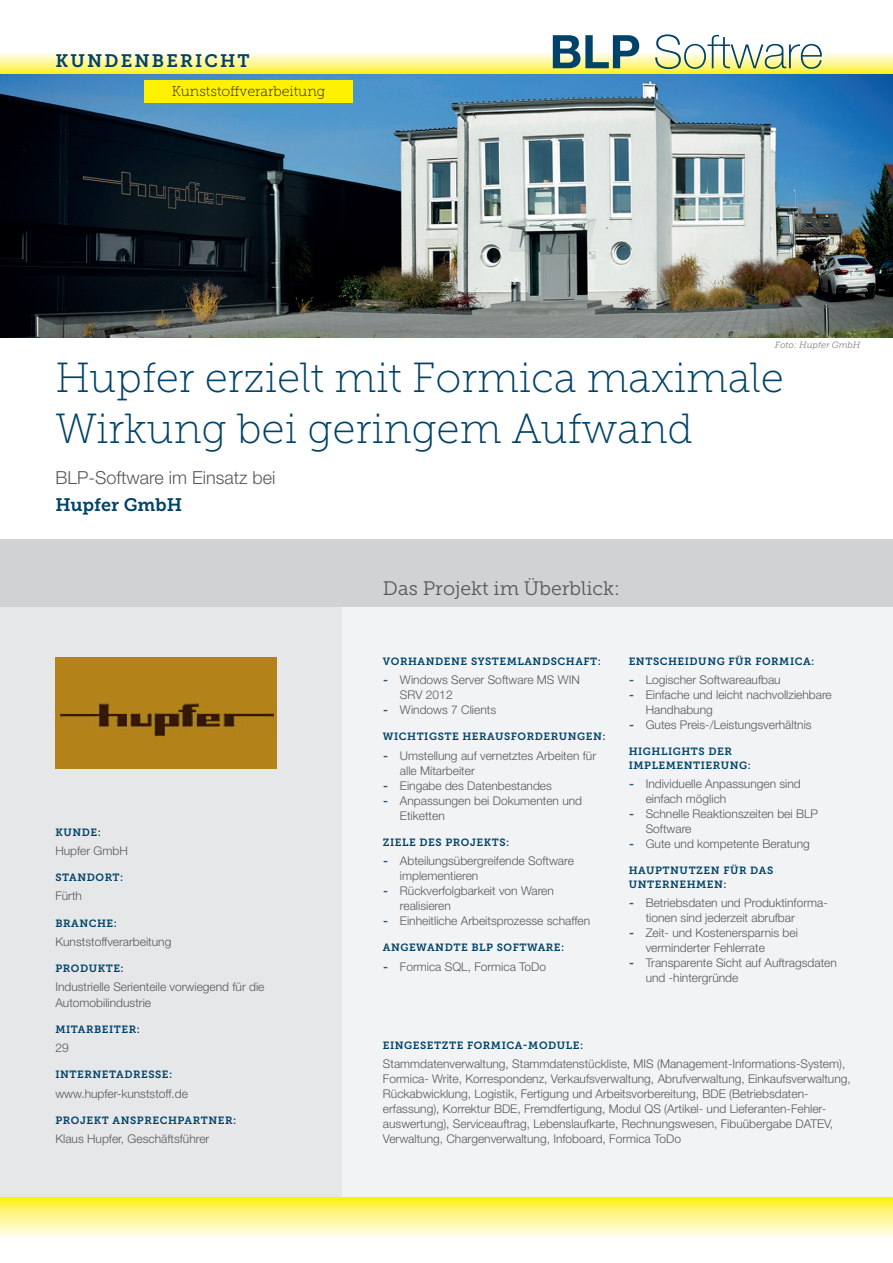
<style>
.page{position:relative;width:893px;height:1263px;background:#fff}
.page>*{position:absolute;margin:0;border:0;box-sizing:border-box;transform-origin:0 0}
.h1_Seite_1{font:42px/50.4px "Museo Slab 100";color:#004268}
.h2_Seite_1_Projekt{font:19.5px "Museo Slab 300";color:#57585a}
.a3_Seite_1_Subline{font:300 18px/27px "Helvetica Neue LT";color:#57585a}
.t1{font:18px "Museo Slab 700";letter-spacing:.12em;color:#004268}
.t2{font:14.25px "Museo Slab 100";color:#231f20}
.a5_Seite_1{font:300 12px/15px "Helvetica Neue LT";color:#57585a}
.h3_Seite_1_Bullets{font:10.5px/13.5px "Museo Slab 700";letter-spacing:.05em;color:#004268}
.t3{font:italic 9px "Museo Slab 300";color:#808285}
.s1{font-family:"Museo Slab 700";font-weight:400;color:#004268}
.s2{font-family:"Museo Slab 700";font-weight:400;color:#26587d}
</style>
<div class="page">
<div style="left:0;top:572px;width:893px;height:630px;background:#f2f3f4"></div>
<div style="left:0;top:598px;width:342px;height:611px;background:#e6e7e9"></div>
<div style="left:0;top:539px;width:893px;height:67px;background:#d1d2d4"></div>
<img style="left:0;top:74px;width:893px;height:263px">
<img style="left:55px;top:657px;width:222px;height:111px">
<svg style="left:0;top:1197px;width:893px;height:41px;background:#fff68b"></svg>
<svg style="left:0;top:51px;width:893px;height:23px;background:#fef68d"></svg>
<svg style="left:553px;top:35px;width:86px;height:33px"></svg>
<svg style="left:655px;top:34px;width:167px;height:35px"></svg>
<div style="left:145px;top:81px;width:208px;height:22px;background:#fff101"></div>
<p class="t1" style="left:55px;top:51px;width:196px">KUNDENBERICHT</p>
<p class="t2" style="left:172px;top:84px;width:155px">Kunststoffverarbeitung</p>
<p class="t3" style="left:775px;top:340px;width:87px">Foto: Hupfer GmbH</p>
<h1 class="h1_Seite_1" style="left:55px;top:353px;width:730px">Hupfer erzielt mit Formica maximale<br>Wirkung bei geringem Aufwand</h1>
<p class="a3_Seite_1_Subline" style="left:55px;top:463px;width:222px">BLP-Software im Einsatz bei<br><span class="s1">Hupfer GmbH</span></p>
<h3 class="h3_Seite_1_Bullets" style="left:55px;top:825px;width:47px">KUNDE:</h3>
<p class="a5_Seite_1" style="left:55px;top:843px;width:74px">Hupfer GmbH</p>
<h3 class="h3_Seite_1_Bullets" style="left:55px;top:871px;width:70px">STANDORT:</h3>
<p class="a5_Seite_1" style="left:55px;top:888px;width:28px">Fürth</p>
<h3 class="h3_Seite_1_Bullets" style="left:55px;top:916px;width:63px">BRANCHE:</h3>
<p class="a5_Seite_1" style="left:55px;top:934px;width:118px">Kunststoffverarbeitung</p>
<h3 class="h3_Seite_1_Bullets" style="left:55px;top:962px;width:70px">PRODUKTE:</h3>
<p class="a5_Seite_1" style="left:55px;top:979px;width:211px">Industrielle Serienteile vorwiegend für die<br>Automobilindustrie</p>
<h3 class="h3_Seite_1_Bullets" style="left:55px;top:1022px;width:86px">MITARBEITER:</h3>
<p class="a5_Seite_1" style="left:55px;top:1040px;width:15px">29</p>
<h3 class="h3_Seite_1_Bullets" style="left:55px;top:1068px;width:119px">INTERNETADRESSE:</h3>
<p class="a5_Seite_1" style="left:55px;top:1085px;width:134px">www.hupfer-kunststoff.de</p>
<h3 class="h3_Seite_1_Bullets" style="left:55px;top:1113px;width:182px">PROJEKT ANSPRECHPARTNER:</h3>
<p class="a5_Seite_1" style="left:55px;top:1131px;width:156px">Klaus Hupfer, Geschäftsführer</p>
<h2 class="h2_Seite_1_Projekt" style="left:383px;top:577px;width:239px">Das Projekt im Überblick:</h2>
<h3 class="h3_Seite_1_Bullets" style="left:383px;top:654px;width:220px">VORHANDENE SYSTEMLANDSCHAFT:</h3>
<p class="a5_Seite_1" style="left:400px;top:672px;width:181px;text-indent:-17px"><span class="s2">-</span> Windows Server Software MS WIN<br>SRV 2012</p>
<p class="a5_Seite_1" style="left:383px;top:702px;width:115px"><span class="s2">-</span> Windows 7 Clients</p>
<h3 class="h3_Seite_1_Bullets" style="left:383px;top:730px;width:224px">WICHTIGSTE HERAUSFORDERUNGEN:</h3>
<p class="a5_Seite_1" style="left:400px;top:748px;width:198px;text-indent:-17px"><span class="s2">-</span> Umstellung auf vernetztes Arbeiten für alle Mitarbeiter</p>
<p class="a5_Seite_1" style="left:383px;top:778px;width:171px"><span class="s2">-</span> Eingabe des Datenbestandes</p>
<p class="a5_Seite_1" style="left:400px;top:793px;width:184px;text-indent:-17px"><span class="s2">-</span> Anpassungen bei Dokumenten und<br>Etiketten</p>
<h3 class="h3_Seite_1_Bullets" style="left:383px;top:836px;width:128px">ZIELE DES PROJEKTS:</h3>
<p class="a5_Seite_1" style="left:400px;top:853px;width:176px;text-indent:-17px"><span class="s2">-</span> Abteilungsübergreifende Software implementieren</p>
<p class="a5_Seite_1" style="left:400px;top:883px;width:156px;text-indent:-17px"><span class="s2">-</span> Rückverfolgbarkeit von Waren realisieren</p>
<p class="a5_Seite_1" style="left:383px;top:913px;width:209px"><span class="s2">-</span> Einheitliche Arbeitsprozesse schaffen</p>
<h3 class="h3_Seite_1_Bullets" style="left:383px;top:941px;width:183px">ANGEWANDTE BLP SOFTWARE:</h3>
<p class="a5_Seite_1" style="left:383px;top:959px;width:165px"><span class="s2">-</span> Formica SQL, Formica ToDo</p>
<h3 class="h3_Seite_1_Bullets" style="left:629px;top:654px;width:187px">ENTSCHEIDUNG FÜR FORMICA:</h3>
<p class="a5_Seite_1" style="left:629px;top:672px;width:153px"><span class="s2">-</span> Logischer Softwareaufbau</p>
<p class="a5_Seite_1" style="left:646px;top:687px;width:188px;text-indent:-17px"><span class="s2">-</span> Einfache und leicht nachvollziehbare<br>Handhabung</p>
<p class="a5_Seite_1" style="left:629px;top:717px;width:185px"><span class="s2">-</span> Gutes Preis-/Leistungsverhältnis</p>
<h3 class="h3_Seite_1_Bullets" style="left:629px;top:745px;width:124px">HIGHLIGHTS DER<br>IMPLEMENTIERUNG:</h3>
<p class="a5_Seite_1" style="left:646px;top:776px;width:157px;text-indent:-17px"><span class="s2">-</span> Individuelle Anpassungen sind einfach möglich</p>
<p class="a5_Seite_1" style="left:646px;top:806px;width:174px;text-indent:-17px"><span class="s2">-</span> Schnelle Reaktionszeiten bei BLP<br>Software</p>
<p class="a5_Seite_1" style="left:629px;top:836px;width:183px"><span class="s2">-</span> Gute und kompetente Beratung</p>
<h3 class="h3_Seite_1_Bullets" style="left:629px;top:864px;width:146px">HAUPTNUTZEN FÜR DAS<br>UNTERNEHMEN:</h3>
<p class="a5_Seite_1" style="left:646px;top:895px;width:182px;text-indent:-17px"><span class="s2">-</span> Betriebsdaten und Produktinforma&shy;tionen sind jederzeit abrufbar</p>
<p class="a5_Seite_1" style="left:646px;top:925px;width:154px;text-indent:-17px"><span class="s2">-</span> Zeit- und Kostenersparnis bei verminderter Fehlerrate</p>
<p class="a5_Seite_1" style="left:646px;top:955px;width:193px;text-indent:-17px"><span class="s2">-</span> Transparente Sicht auf Auftragsdaten und -hintergründe</p>
<h3 class="h3_Seite_1_Bullets" style="left:383px;top:1038px;width:202px">EINGESETZTE FORMICA-MODULE:</h3>
<p class="a5_Seite_1" style="left:383px;top:1056px;width:469px">Stammdatenverwaltung, Stammdatenstückliste, MIS (Management-Informations-System), Formica- Write, Korrespondenz, Verkaufsverwaltung, Abrufverwaltung, Einkaufsverwaltung, Rückabwicklung, Logistik, Fertigung und Arbeitsvorbereitung, BDE (Betriebsdaten&shy;erfassung), Korrektur BDE, Fremdfertigung, Modul QS (Artikel- und Lieferanten-Fehler&shy;auswertung), Serviceauftrag, Lebenslaufkarte, Rechnungswesen, Fibuübergabe DATEV, Verwaltung, Chargenverwaltung, Infoboard, Formica ToDo</p>
</div>
